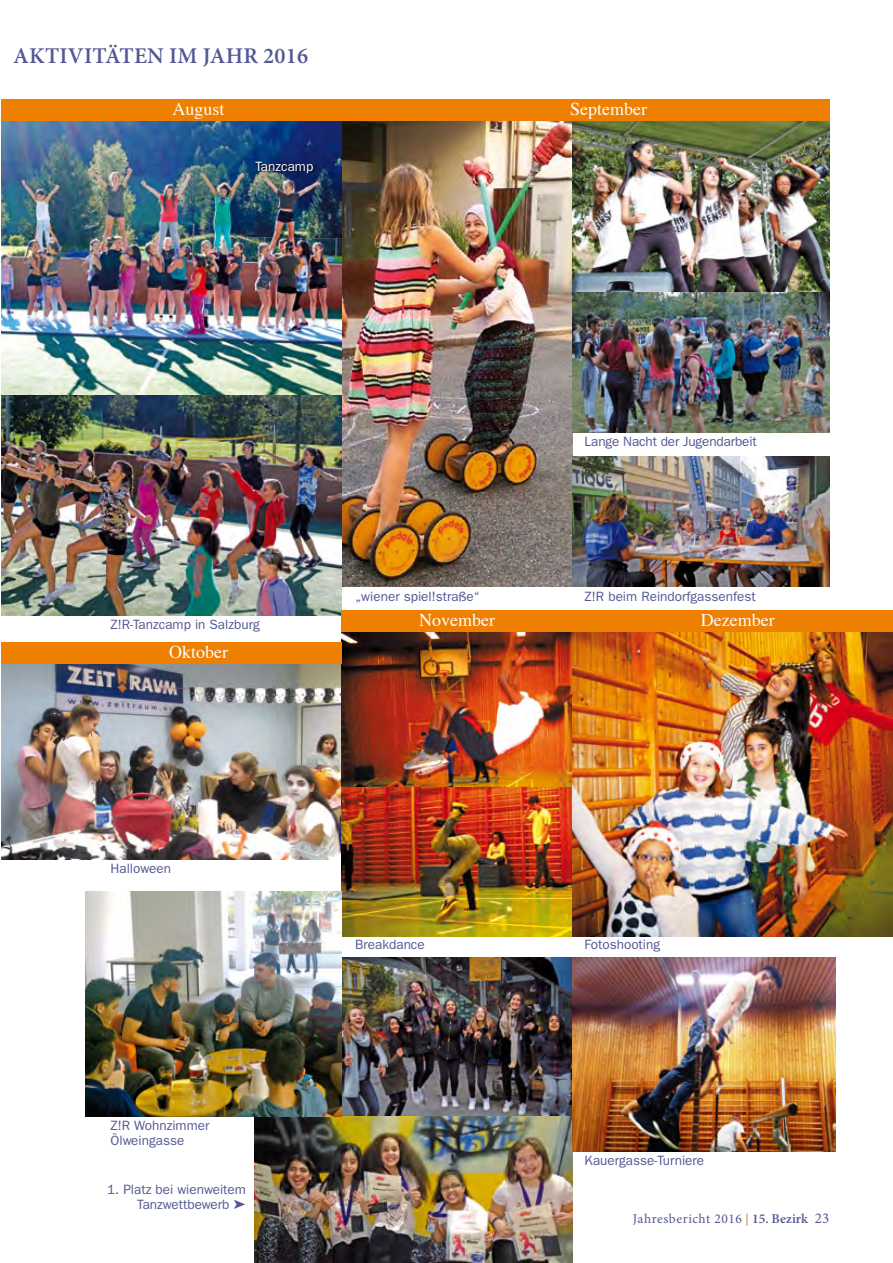
<style>
.page{position:relative;width:893px;height:1263px;background:#fff}
.page>*{position:absolute;margin:0;border:0;box-sizing:border-box;transform-origin:0 0}
.t1{font:600 22.5px "Minion Pro";letter-spacing:.01em;color:#525894}
.t2{font:18px "Times";color:#fff}
.t3{font:13.5px/15px "ITC Franklin Gothic Std";color:#525894}
.t4{font:13.5px "Minion Pro";letter-spacing:.04em;color:#525894}
.t5{font:13.5px "ITC Franklin Gothic Std";color:#fff}
.s1{font-family:"Helvetica Neue";font-size:12px;color:#cd6927}
.s2{font-weight:600}
.s3{font-size:15px}
</style>
<div class="page">
<img style="left:342px;top:957px;width:230px;height:159px">
<img style="left:342px;top:121px;width:230px;height:465px">
<img style="left:1px;top:664px;width:341px;height:195px">
<img style="left:573px;top:121px;width:256px;height:172px">
<img style="left:341px;top:784px;width:231px;height:152px">
<img style="left:1px;top:121px;width:341px;height:274px">
<img style="left:1px;top:395px;width:341px;height:220px">
<img style="left:342px;top:632px;width:230px;height:154px">
<img style="left:255px;top:1116px;width:317px;height:147px">
<img style="left:573px;top:456px;width:256px;height:130px">
<img style="left:573px;top:632px;width:320px;height:304px">
<img style="left:573px;top:957px;width:262px;height:194px">
<div style="left:1px;top:642px;width:341px;height:22px;background:#ee7f00"></div>
<div style="left:341px;top:610px;width:231px;height:22px;background:#ee7f00"></div>
<img style="left:573px;top:293px;width:256px;height:139px">
<div style="left:1px;top:99px;width:341px;height:22px;background:#ee7f00"></div>
<div style="left:341px;top:99px;width:231px;height:22px;background:#ee7f00"></div>
<svg style="left:255px;top:161px;width:61px;height:14px"></svg>
<div style="left:570px;top:610px;width:323px;height:22px;background:#ee7f00"></div>
<div style="left:570px;top:99px;width:259px;height:22px;background:#ee7f00"></div>
<img style="left:85px;top:891px;width:257px;height:225px">
<h1 class="t1" style="left:13px;top:40px;width:296px">AKTIVITÄTEN IM JAHR 2016</h1>
<h2 class="t2" style="left:172px;top:92px;width:54px">August</h2>
<p class="t5" style="left:256px;top:158px;width:59px">Tanzcamp</p>
<h2 class="t2" style="left:570px;top:92px;width:78px">September</h2>
<p class="t3" style="left:111px;top:617px;width:151px">Z!R-Tanzcamp in Salzburg</p>
<h2 class="t2" style="left:169px;top:635px;width:60px">Oktober</h2>
<p class="t3" style="left:111px;top:861px;width:62px">Halloween</p>
<p class="t3" style="left:111px;top:1118px;width:100px">Z!R Wohnzimmer<br>Ölweingasse</p>
<p class="t3" style="left:107px;top:1182px;width:140px;text-align:right">1. Platz bei wienweitem<br>Tanzwettbewerb ➤</p>
<p class="t3" style="left:585px;top:434px;width:174px">Lange Nacht der Jugendarbeit</p>
<p class="t3" style="left:355px;top:589px;width:127px">„wiener spiel!straße“</p>
<p class="t3" style="left:585px;top:589px;width:173px">Z!R beim Reindorfgassenfest</p>
<h2 class="t2" style="left:419px;top:603px;width:77px">November</h2>
<h2 class="t2" style="left:701px;top:603px;width:75px">Dezember</h2>
<p class="t3" style="left:355px;top:937px;width:71px">Breakdance</p>
<p class="t3" style="left:585px;top:937px;width:77px">Fotoshooting</p>
<p class="t3" style="left:585px;top:1153px;width:121px">Kauergasse-Turniere</p>
<p class="t4" style="left:633px;top:1210px;width:198px">Jahresbericht 2016 <span class="s1">|</span> <span class="s2">15. Bezirk</span> <span class="s3">23</span></p>
</div>
